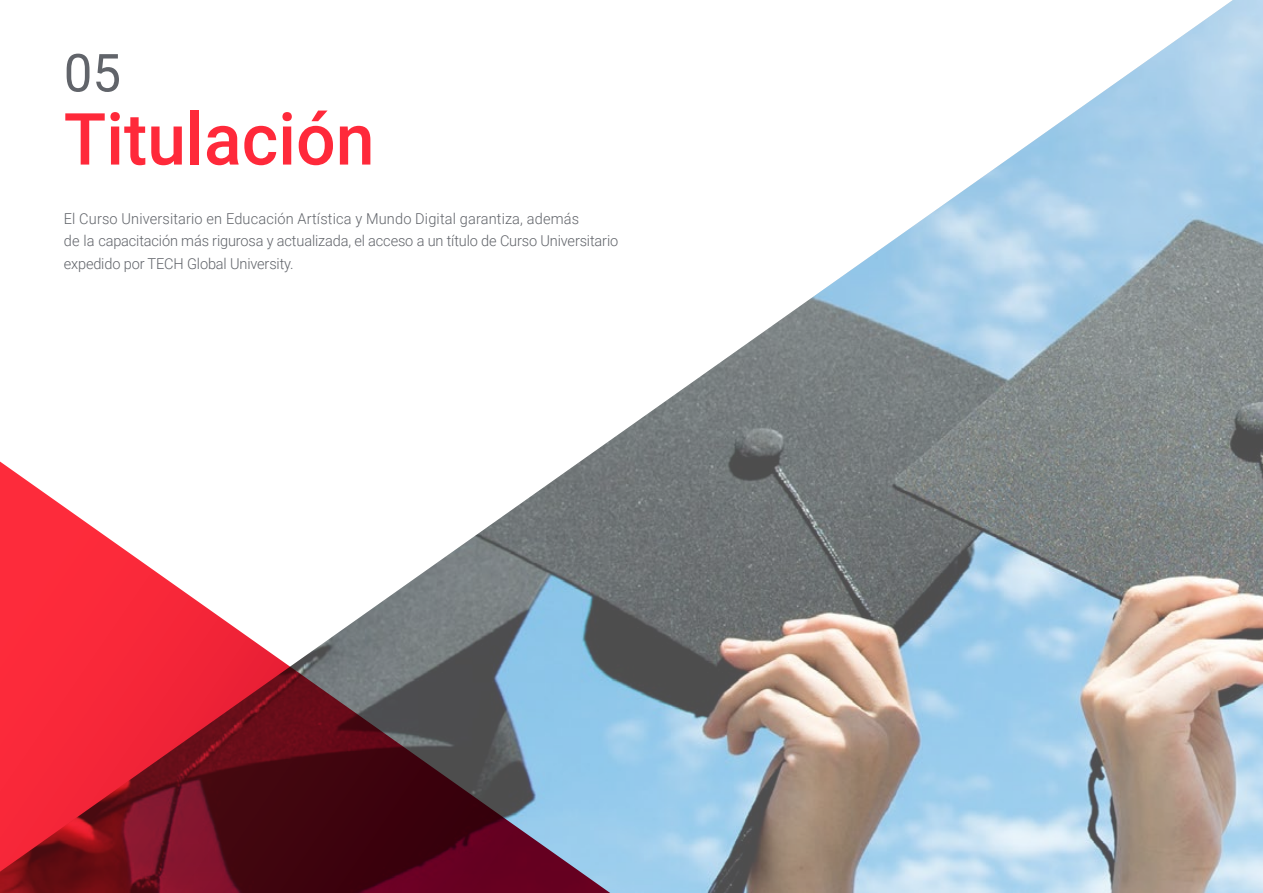
<style>
.page{position:relative;width:1263px;height:893px;background:#fff}
.page>*{position:absolute;margin:0;border:0;box-sizing:border-box;transform-origin:0 0}
.t1{font:500 72px "Roboto";color:#ff293a}
.t2{font:52.5px "Roboto";color:#61646a}
.t3{font:300 15px/22.5px "Roboto";letter-spacing:-.01em;color:#61646a}
</style>
<div class="page">
<img style="left:602px;top:0;width:661px;height:893px">
<svg style="left:0;top:446px;width:640px;height:447px"></svg>
<h2 class="t2" style="left:64px;top:36px;width:59px">05</h2>
<h1 class="t1" style="left:64px;top:89px;width:312px">Titulación</h1>
<p class="t3" style="left:64px;top:207px;width:556px">El Curso Universitario en Educación Artística y Mundo Digital garantiza, además<br>de la capacitación más rigurosa y actualizada, el acceso a un título de Curso Universitario expedido por TECH Global University.</p>
</div>
